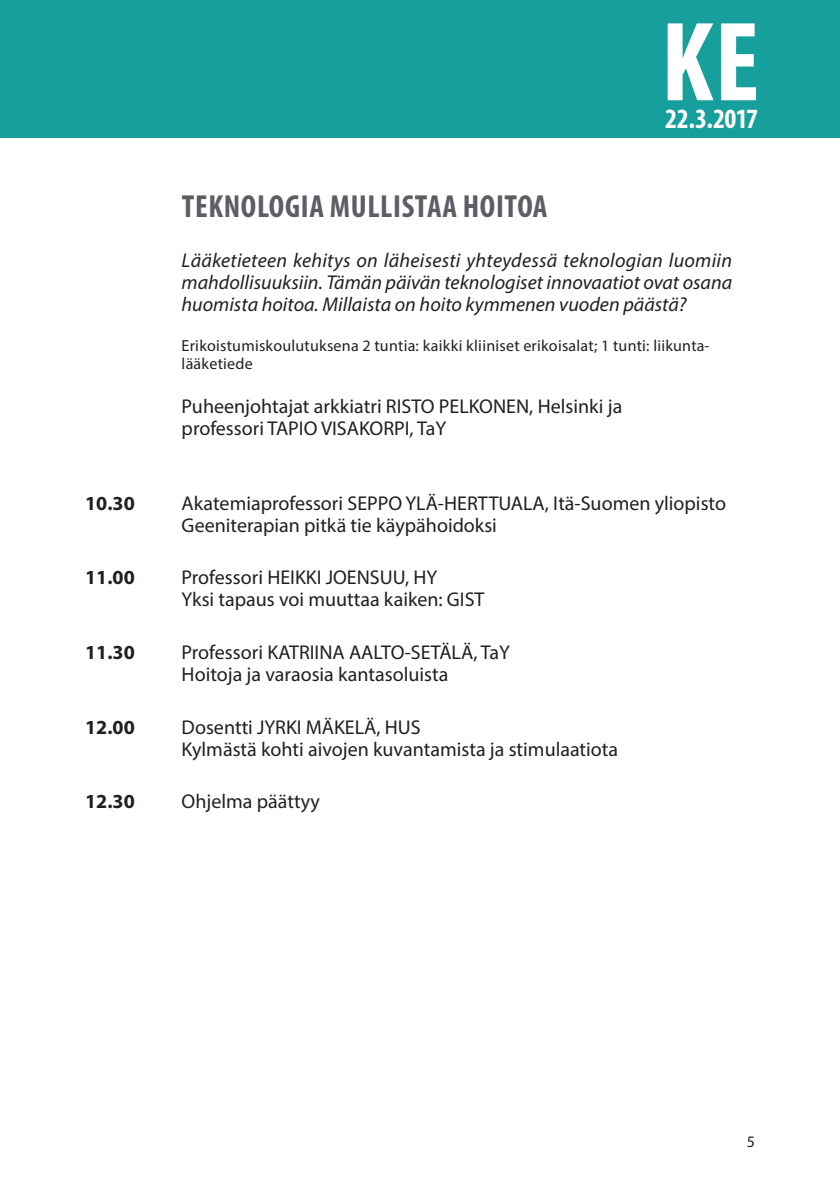
<style>
.page{position:relative;width:840px;height:1191px;background:#fff}
.page>*{position:absolute;margin:0;border:0;box-sizing:border-box;transform-origin:0 0}
.t1{font:700 condensed 114px "Myriad Pro";color:#fff}
.o1_L{font:700 condensed 32px "Myriad Pro";letter-spacing:.02em;color:#5d5d66}
.t2{font:700 condensed 28px "Myriad Pro";letter-spacing:-.02em;color:#fff}
.L2_L{font:20px/22px "Myriad Pro";color:#231f20}
.L2_L-2{font:italic 20px/22px "Myriad Pro";color:#231f20;text-align:justify}
.Kappaletyyli_2{font:20px "Myriad Pro";color:#231f20}
.L1_L{font:20px "Myriad Pro";color:#231f20}
.Kappaletyyli_2-2{font:700 20px "Myriad Pro";color:#231f20}
.L1_L-2{font:700 20px "Myriad Pro";color:#231f20}
.petit_L{font:16px/18px "Myriad Pro";letter-spacing:.015em;color:#231f20}
</style>
<div class="page">
<div style="left:0;top:0;width:839px;height:138px;background:#169f9c"></div>
<h1 class="t1" style="left:660px;top:-9px;width:100px">KE</h1>
<h3 class="t2" style="left:664px;top:102px;width:94px">22.3.2017</h3>
<p class="o1_L" style="left:182px;top:186px;width:367px">TEKNOLOGIA MULLISTAA HOITOA</p>
<p class="L2_L-2" style="left:181px;top:249px;width:551px">Lääketieteen kehitys on läheisesti yhteydessä teknologian luomiin mahdollisuuksiin. Tämän päivän teknologiset innovaatiot ovat osana huomista hoitoa. Millaista on hoito kymmenen vuoden päästä?</p>
<p class="petit_L" style="left:181px;top:336px;width:529px">Erikoistumiskoulutuksena 2 tuntia: kaikki kliiniset erikoisalat; 1 tunti: liikunta&shy;lääketiede</p>
<p class="L2_L" style="left:181px;top:395px;width:442px">Puheenjohtajat arkkiatri RISTO PELKONEN, Helsinki ja professori TAPIO VISAKORPI, TaY</p>
<p class="Kappaletyyli_2-2" style="left:85px;top:490px;width:51px">10.30</p>
<p class="Kappaletyyli_2" style="left:181px;top:491px;width:545px">Akatemiaprofessori SEPPO YLÄ-HERTTUALA, Itä-Suomen yliopisto</p>
<p class="L2_L" style="left:181px;top:514px;width:316px">Geeniterapian pitkä tie käypähoidoksi</p>
<p class="Kappaletyyli_2-2" style="left:85px;top:564px;width:51px">11.00</p>
<p class="Kappaletyyli_2" style="left:181px;top:565px;width:257px">Professori HEIKKI JOENSUU, HY</p>
<p class="L2_L" style="left:181px;top:588px;width:304px">Yksi tapaus voi muuttaa kaiken: GIST</p>
<p class="Kappaletyyli_2-2" style="left:85px;top:639px;width:51px">11.30</p>
<p class="Kappaletyyli_2" style="left:181px;top:640px;width:330px">Professori KATRIINA AALTO-SETÄLÄ, TaY</p>
<p class="L2_L" style="left:181px;top:663px;width:268px">Hoitoja ja varaosia kantasoluista</p>
<p class="L1_L-2" style="left:85px;top:714px;width:51px">12.00</p>
<p class="L1_L" style="left:181px;top:714px;width:240px">Dosentti JYRKI MÄKELÄ, HUS</p>
<p class="L2_L" style="left:181px;top:737px;width:438px">Kylmästä kohti aivojen kuvantamista ja stimulaatiota</p>
<p class="L1_L-2" style="left:85px;top:788px;width:51px">12.30</p>
<p class="L1_L" style="left:181px;top:789px;width:140px">Ohjelma päättyy</p>
<p class="petit_L" style="left:746px;top:1132px;width:10px">5</p>
</div>
